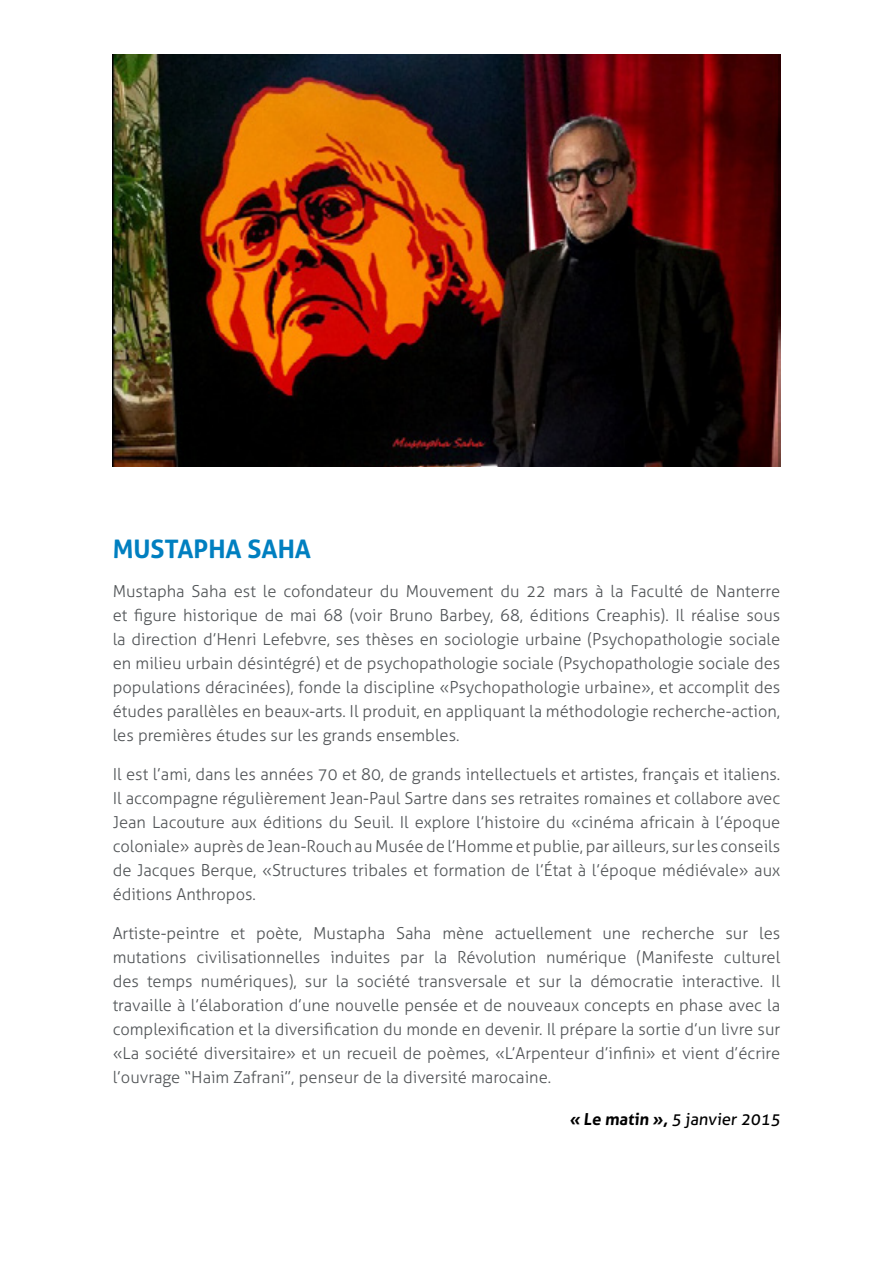
<style>
.page{position:relative;width:893px;height:1263px;background:#fff}
.page>*{position:absolute;margin:0;border:0;box-sizing:border-box;transform-origin:0 0}
.t1{font:700 25.5px "Aller";color:#007fc0}
.t2{font:300 16.5px/24px "Aller";color:#525558;text-align:justify}
.t3{font:16.5px "Aller";color:#000}
.s1{font-weight:700}
</style>
<div class="page">
<img style="left:113px;top:54px;width:667px;height:413px">
<h1 class="t1" style="left:113px;top:533px;width:200px">MUSTAPHA SAHA</h1>
<p class="t2" style="left:113px;top:579px;width:669px">Mustapha Saha est le cofondateur du Mouvement du 22 mars à la Faculté de Nanterre et figure historique de mai 68 (voir Bruno Barbey, 68, éditions Creaphis). Il réalise sous la direction d’Henri Lefebvre, ses thèses en sociologie urbaine (Psychopathologie sociale en milieu urbain désintégré) et de psychopathologie sociale (Psychopathologie sociale des populations déracinées), fonde la discipline «Psychopathologie urbaine», et accomplit des études parallèles en beaux-arts. Il produit, en appliquant la méthodologie recherche-action, les premières études sur les grands ensembles.</p>
<p class="t2" style="left:113px;top:762px;width:669px">Il est l’ami, dans les années 70 et 80, de grands intellectuels et artistes, français et italiens.<br>Il accompagne régulièrement Jean-Paul Sartre dans ses retraites romaines et collabore avec Jean Lacouture aux éditions du Seuil. Il explore l’histoire du «cinéma africain à l’époque coloniale» auprès de Jean-Rouch au Musée de l’Homme et publie, par ailleurs, sur les conseils de Jacques Berque, «Structures tribales et formation de l’État à l’époque médiévale» aux éditions Anthropos.</p>
<p class="t2" style="left:113px;top:921px;width:669px">Artiste-peintre et poète, Mustapha Saha mène actuellement une recherche sur les mutations civilisationnelles induites par la Révolution numérique (Manifeste culturel des temps numériques), sur la société transversale et sur la démocratie interactive. Il travaille à l’élaboration d’une nouvelle pensée et de nouveaux concepts en phase avec la complexification et la diversification du monde en devenir. Il prépare la sortie d’un livre sur «La société diversitaire» et un recueil de poèmes, «L’Arpenteur d’infini» et vient d’écrire l’ouvrage “Haim Zafrani”, penseur de la diversité marocaine.</p>
<p class="t3" style="left:569px;top:1109px;width:214px"><span class="s1">« Le matin »,</span> 5 janvier 2015</p>
</div>
